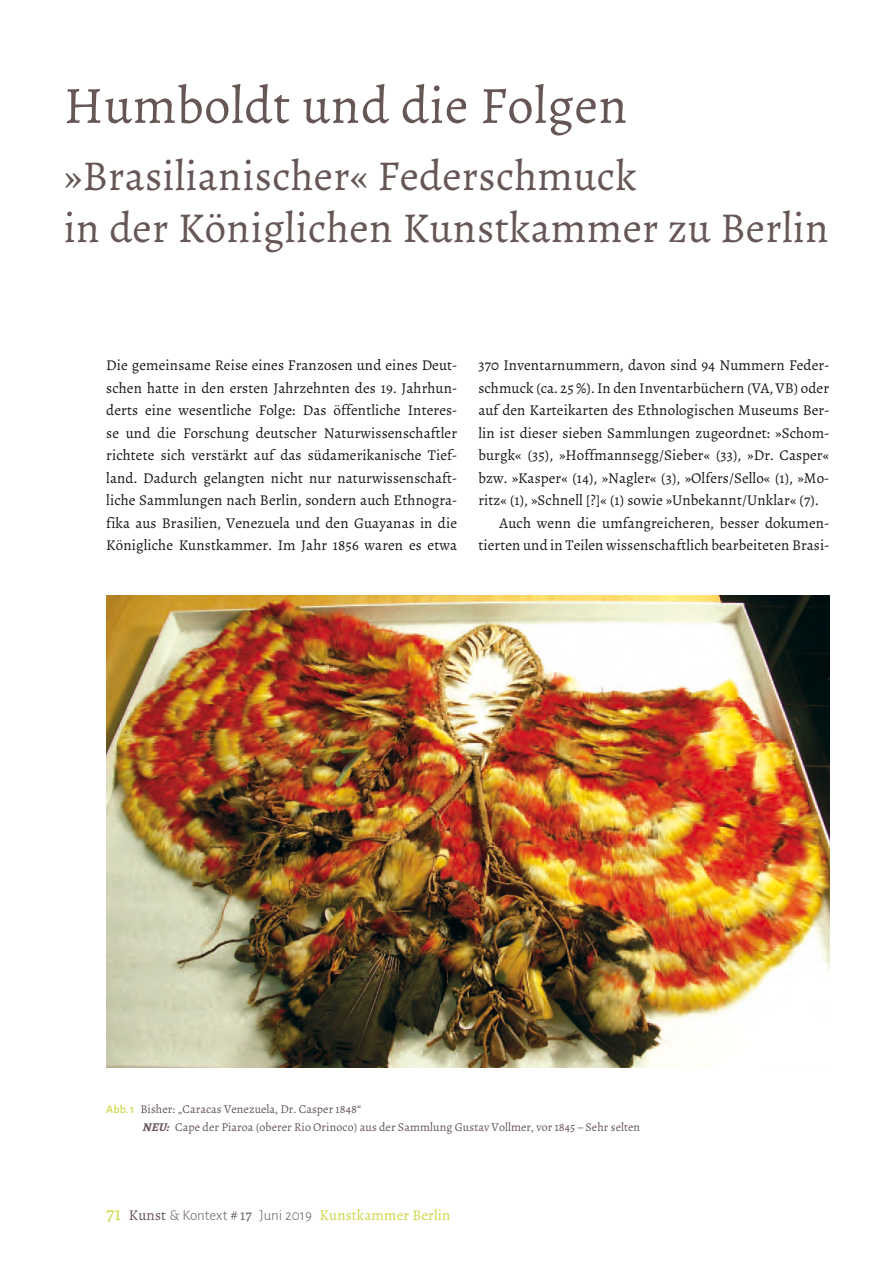
<style>
.page{position:relative;width:893px;height:1263px;background:#fff}
.page>*{position:absolute;margin:0;border:0;box-sizing:border-box;transform-origin:0 0}
.t1{font:52.5px "Alegreya";letter-spacing:.01em;color:#665756}
.t2{font:42.75px/51.3px "Alegreya";letter-spacing:.005em;color:#665756}
.t3{font:15px/22.5px "Alegreya";letter-spacing:.005em;color:#1a171c;text-align:justify}
.t4{font:15px "Alegreya";letter-spacing:.005em;color:#ced749}
.t5{font:12px/18px "Alegreya";letter-spacing:.005em;color:#665756}
.s1{font-family:"Alegreya Sans";font-weight:500;color:#ced749}
.s2{font-weight:700;font-style:italic}
.s3{font-size:19.5px}
.s4{color:#665756}
.s5{font-family:"Alegreya Sans";font-weight:300;color:#665756}
</style>
<div class="page">
<img style="left:106px;top:595px;width:723px;height:473px">
<h1 class="t1" style="left:64px;top:73px;width:566px">Humboldt und die Folgen</h1>
<h2 class="t2" style="left:64px;top:151px;width:767px">»Brasilianischer« Federschmuck<br>in der Königlichen Kunstkammer zu Berlin</h2>
<p class="t3" style="left:106px;top:354px;width:352px">Die gemeinsame Reise eines Franzosen und eines Deut&shy;schen hatte in den ersten Jahrzehnten des 19. Jahrhun&shy;derts eine wesentliche Folge: Das öffentliche Interes&shy;se und die Forschung deutscher Naturwissenschaftler richtete sich verstärkt auf das südamerikanische Tief&shy;land. Dadurch gelangten nicht nur naturwissenschaft&shy;liche Sammlungen nach Berlin, sondern auch Ethnogra&shy;fika aus Brasilien, Venezuela und den Guayanas in die Königliche Kunstkammer. Im Jahr 1856 waren es etwa</p>
<p class="t3" style="left:478px;top:354px;width:352px">370 Inventarnummern, davon sind 94 Nummern Feder-</p>
<p class="t3" style="left:478px;top:377px;width:352px">schmuck (ca. 25 %). In den Inventarbüchern (VA, VB) oder</p>
<p class="t3" style="left:478px;top:399px;width:352px">auf den Karteikarten des Ethnologischen Museums Ber-</p>
<p class="t3" style="left:478px;top:422px;width:352px">lin ist dieser sieben Sammlungen zugeordnet: »Schom-</p>
<p class="t3" style="left:478px;top:444px;width:352px">burgk« (35), »Hoffmannsegg/Sieber« (33), »Dr. Casper«</p>
<p class="t3" style="left:478px;top:467px;width:352px">bzw. »Kasper« (14), »Nagler« (3), »Olfers/Sello« (1), »Mo-</p>
<p class="t3" style="left:478px;top:489px;width:342px">ritz« (1), »Schnell [?]« (1) sowie »Unbekannt/Unklar« (7).</p>
<p class="t3" style="left:500px;top:512px;width:331px">Auch wenn die umfangreicheren, besser dokumen-</p>
<p class="t3" style="left:478px;top:534px;width:352px">tierten und in Teilen wissenschaftlich bearbeiteten Brasi-</p>
<p class="t5" style="left:142px;top:1100px;width:499px;text-indent:-36px"><span class="s1">Abb. 1</span> Bisher: „Caracas Venezuela, Dr. Casper 1848“<br><span class="s2">NEU:</span> Cape der Piaroa (oberer Rio Orinoco) aus der Sammlung Gustav Vollmer, vor 1845 – Sehr selten</p>
<p class="t4" style="left:106px;top:1206px;width:346px"><span class="s3">71</span> <span class="s4">Kunst</span> <span class="s5">&amp; Kontext</span> <span class="s4"># 17</span> <span class="s5">Juni 2019</span> Kunstkammer Berlin</p>
</div>
